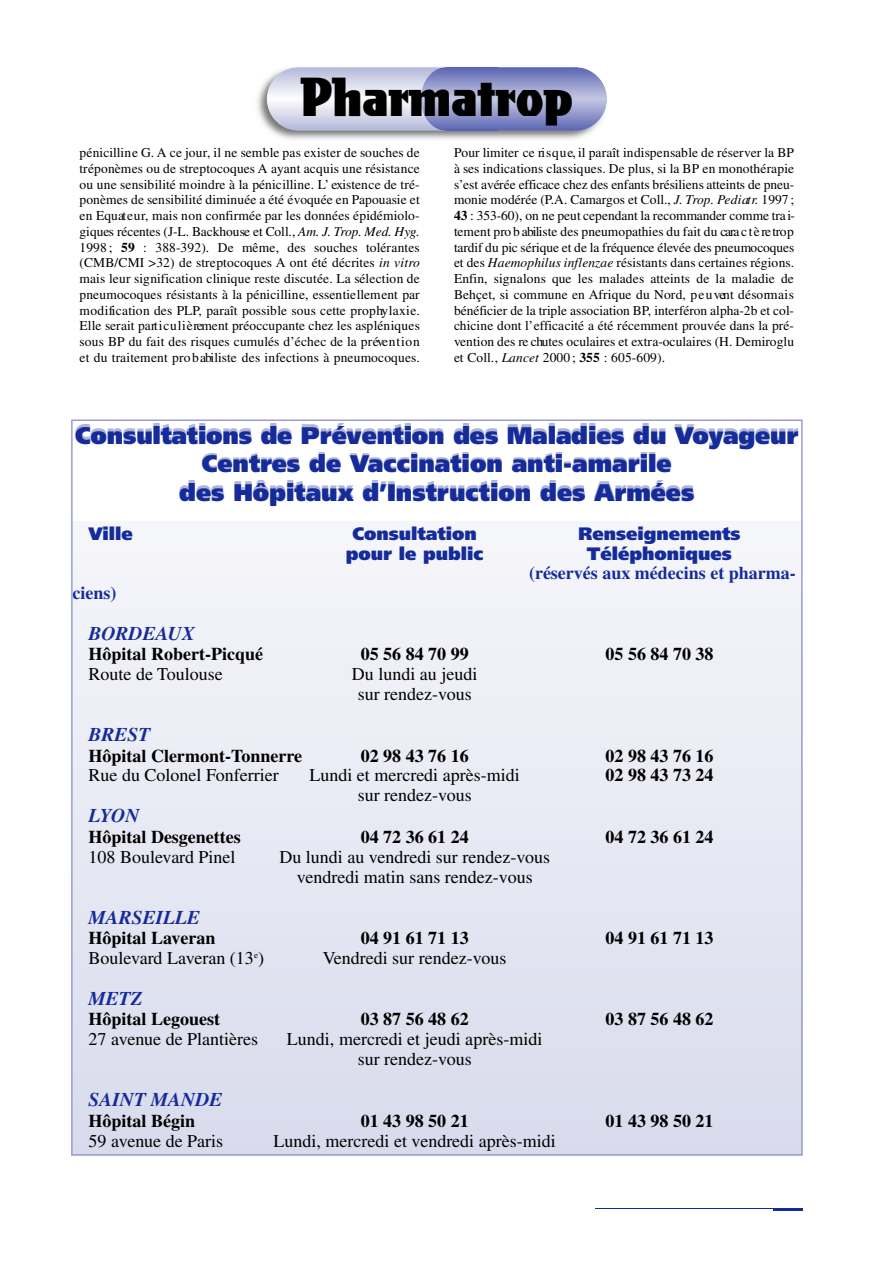
<style>
.page{position:relative;width:893px;height:1263px;background:#fff}
.page>*{position:absolute;margin:0;border:0;box-sizing:border-box;transform-origin:0 0}
.t1{font:48px "Freshet";color:#000}
.t2{font:900 24px/28.8px "Frutiger";color:#152b99;text-align:center}
.t3{font:italic 700 19.5px "Times";color:#152b99}
.t4{font:18px/19.8px "Times";color:#000;text-align:center}
.t5{font:700 18px "Times";color:#000}
.t6{font:900 18px "Frutiger";color:#152b99}
.t7{font:700 18px "Times";color:#152b99}
.t8{font:13.5px/15.8px "Times";color:#000;text-align:justify}
.s1{font-style:italic}
.s2{font-weight:700}
</style>
<div class="page">
<img style="left:257px;top:79px;width:335px;height:61px">
<img style="left:267px;top:67px;width:154px;height:64px">
<img style="left:497px;top:67px;width:110px;height:64px">
<img style="left:421px;top:67px;width:25px;height:64px">
<img style="left:446px;top:67px;width:51px;height:64px">
<hr style="left:596px;top:1207px;width:206px;height:1px;background:#152b99">
<hr style="left:773px;top:1208px;width:30px;height:2px;background:#152b99">
<svg style="left:71px;top:419px;width:731px;height:736px;fill:#e9ebf5"></svg>
<h1 class="t1" style="left:301px;top:66px;width:274px">Pharmatrop</h1>
<p class="t8" style="left:80px;top:146px;width:342px">pénicilline G. A ce jour, il ne semble pas exister de souches de tréponèmes ou de streptocoques A ayant acquis une résistance ou une sensibilité moindre à la pénicilline. L’ existence de tré&shy;ponèmes de sensibilité diminuée a été évoquée en Papouasie et en Equate u r, mais non confirmée par les données épidémiolo&shy;giques récentes (J-L. Backhouse et Coll., <span class="s1">Am. J. Trop. Med. Hyg.<br></span>1 9 9 8 ; <span class="s2">59</span> : 388-392). De même, des souches toléra n te s (CMB/CMI &gt;32) de streptocoques A ont été décrites <span class="s1">in vitro </span>mais leur signific ation clinique reste discutée. La sélection de pneumocoques résistants à la pénicilline, essentiellement par m o d ific ation des PLP, p a raît possible sous cette pro p hy la x ie.<br>Elle serait part i c u l i è rement préoccupante chez les aspléniques sous BP du fait des risques cumulés d’échec de la préve n t i o n et du traitement pro b abiliste des infections à pneumocoques.</p>
<p class="t8" style="left:454px;top:146px;width:342px">Pour limiter ce ri s q u e, il paraît indispensable de réserver la BP à ses indications classiques. De plus, si la BP en monothérap ie s’est avérée efficace chez des enfants brésiliens atteints de pneu&shy;monie modérée (P.A. Camargos et Coll., <span class="s1">J. Trop. Pe d iatr.</span> 1 9 9 7 ; <span class="s2">43</span> : 3 5 3 -6 0 ), on ne peut cependant la recommander comme tra i&shy;tement pro b abiliste des pneumopathies du fait du cara c t è re tro p ta rdif du pic sérique et de la fréquence élevée des pneumocoques et des <span class="s1">Haemophilus inflenzae</span> résistants dans certaines régions.<br>E n fin , signalons que les malades atteints de la maladie de B e h ç e t, si commune en A frique du Nord, p e u vent désorm a is b é n é ficier de la triple association BP, in te rfé ron alpha-2b et col&shy;chicine dont l’efficacité a été récemment prouvée dans la pré&shy;vention des re chutes oculaires et ex tra -o c u la ires (H. Demirog lu et Coll., <span class="s1">Lancet</span> 2 0 0 0 ; <span class="s2">355</span> : 6 0 5 -6 0 9 ).</p>
<h2 class="t2" style="left:75px;top:423px;width:725px">Consultations de Prévention des Maladies du Vo y a g e u r<br>Centres de Vaccination anti-amarile<br>des Hôpitaux d’Instruction des Armées</h2>
<h3 class="t6" style="left:88px;top:526px;width:46px">Ville</h3>
<h3 class="t6" style="left:353px;top:526px;width:126px">Consultation</h3>
<h3 class="t6" style="left:578px;top:526px;width:163px">Renseignements</h3>
<h3 class="t6" style="left:346px;top:546px;width:139px">pour le public</h3>
<h3 class="t6" style="left:587px;top:546px;width:146px">Téléphoniques</h3>
<h3 class="t7" style="left:529px;top:566px;width:268px">(réservés aux médecins et pharma-</h3>
<h3 class="t7" style="left:73px;top:586px;width:45px">ciens)</h3>
<h3 class="t3" style="left:88px;top:626px;width:108px">BORDEAUX</h3>
<h3 class="t5" style="left:88px;top:647px;width:176px">Hôpital Robert-Picqué</h3>
<h3 class="t5" style="left:361px;top:647px;width:109px">05 56 84 70 99</h3>
<h3 class="t5" style="left:605px;top:647px;width:109px">05 56 84 70 38</h3>
<h3 class="t4" style="left:88px;top:666px;width:136px">Route de Toulouse</h3>
<h3 class="t4" style="left:352px;top:666px;width:127px">Du lundi au jeudi sur rendez-vous</h3>
<h3 class="t3" style="left:88px;top:727px;width:63px">BREST</h3>
<h3 class="t5" style="left:88px;top:749px;width:215px">Hôpital Clermont-Tonnerre</h3>
<h3 class="t5" style="left:361px;top:749px;width:109px">02 98 43 76 16</h3>
<h3 class="t5" style="left:605px;top:749px;width:109px">02 98 43 76 16</h3>
<h3 class="t4" style="left:88px;top:767px;width:192px">Rue du Colonel Fonferrier</h3>
<h3 class="t4" style="left:309px;top:767px;width:212px">Lundi et mercredi après-midi</h3>
<h3 class="t5" style="left:605px;top:769px;width:109px">02 98 43 73 24</h3>
<h3 class="t4" style="left:358px;top:787px;width:116px">sur rendez-vous</h3>
<h3 class="t3" style="left:88px;top:809px;width:52px">LYON</h3>
<h3 class="t5" style="left:88px;top:830px;width:154px">Hôpital Desgenettes</h3>
<h3 class="t5" style="left:361px;top:830px;width:109px">04 72 36 61 24</h3>
<h3 class="t5" style="left:605px;top:830px;width:109px">04 72 36 61 24</h3>
<h3 class="t4" style="left:88px;top:848px;width:149px">108 Boulevard Pinel</h3>
<h3 class="t4" style="left:279px;top:848px;width:272px">Du lundi au vendredi sur rendez-vous vendredi matin sans rendez-vous</h3>
<h3 class="t3" style="left:88px;top:910px;width:113px">MARSEILLE</h3>
<h3 class="t5" style="left:88px;top:931px;width:129px">Hôpital Laveran</h3>
<h3 class="t5" style="left:361px;top:931px;width:109px">04 91 61 71 13</h3>
<h3 class="t5" style="left:605px;top:931px;width:109px">04 91 61 71 13</h3>
<h3 class="t4" style="left:88px;top:950px;width:177px">Boulevard Laveran (13<sup>e</sup>)</h3>
<h3 class="t4" style="left:323px;top:950px;width:185px">Vendredi sur rendez-vous</h3>
<h3 class="t3" style="left:88px;top:991px;width:56px">METZ</h3>
<h3 class="t5" style="left:88px;top:1013px;width:133px">Hôpital Legouest</h3>
<h3 class="t5" style="left:361px;top:1013px;width:109px">03 87 56 48 62</h3>
<h3 class="t5" style="left:605px;top:1013px;width:109px">03 87 56 48 62</h3>
<h3 class="t4" style="left:88px;top:1031px;width:171px">27 avenue de Plantières</h3>
<h3 class="t4" style="left:287px;top:1031px;width:257px">Lundi, mercredi et jeudi après-midi sur rendez-vous</h3>
<h3 class="t3" style="left:88px;top:1092px;width:135px">SAINT MANDE</h3>
<h3 class="t5" style="left:88px;top:1114px;width:108px">Hôpital Bégin</h3>
<h3 class="t5" style="left:361px;top:1114px;width:109px">01 43 98 50 21</h3>
<h3 class="t5" style="left:605px;top:1114px;width:109px">01 43 98 50 21</h3>
<h3 class="t4" style="left:88px;top:1132px;width:136px">59 avenue de Paris</h3>
<h3 class="t4" style="left:274px;top:1132px;width:283px">Lundi, mercredi et vendredi après-midi</h3>
</div>
